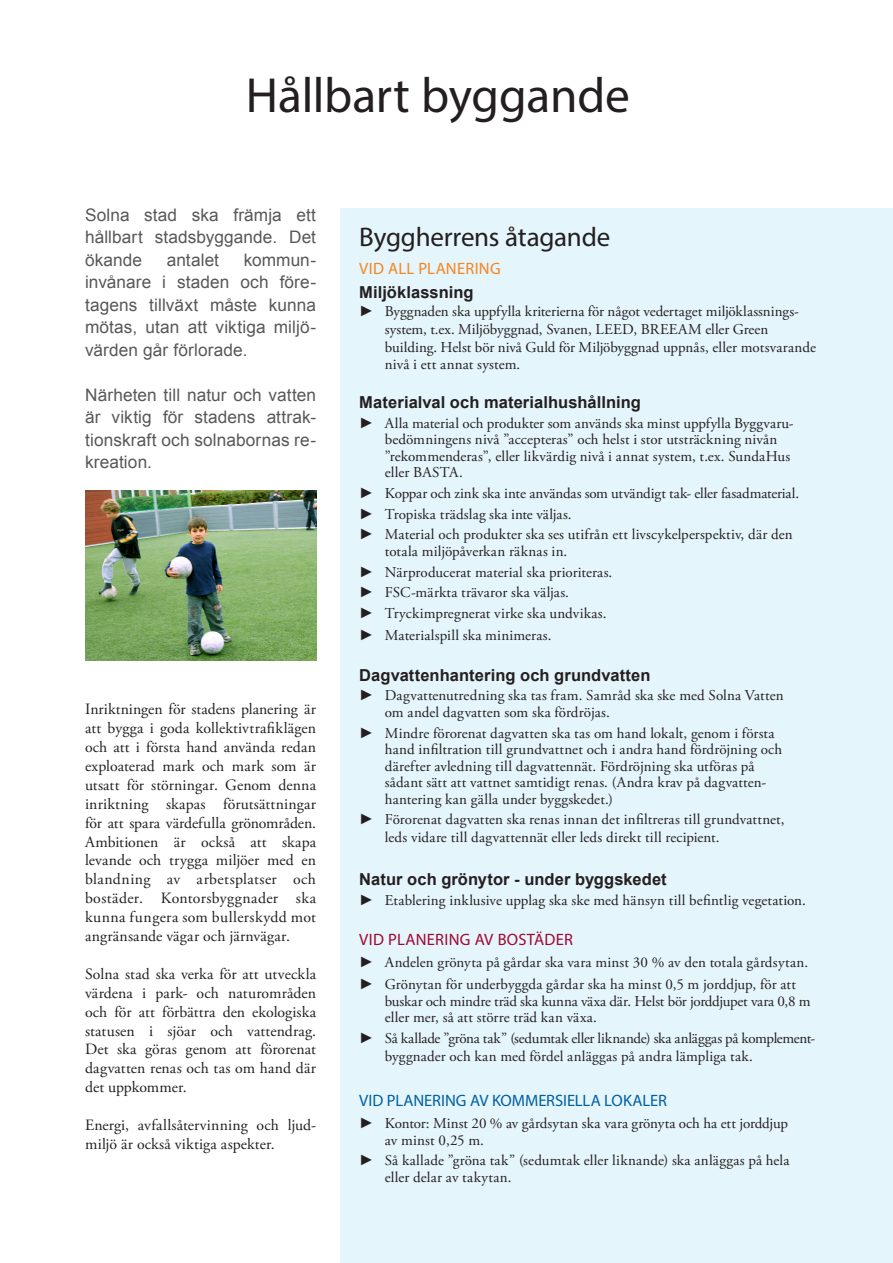
<style>
.page{position:relative;width:893px;height:1263px;background:#fff}
.page>*{position:absolute;margin:0;border:0;box-sizing:border-box;transform-origin:0 0}
.RUBRIK_1{font:49.5px "Myriad Pro";letter-spacing:-.005em;color:#231f20}
.RUBRIK_2{font:27px "Myriad Pro";letter-spacing:-.01em;color:#231f20}
.INGRESS{font:17.25px/22.5px "Arial";letter-spacing:.005em;color:#57585a;text-align:justify}
.RUBRIK_3{font:700 16.5px "Arial";letter-spacing:.005em;color:#231f20}
.RUB_2A_-_BLÅ{font:16.5px "Myriad Pro";letter-spacing:-.005em;color:#0060a0}
.RUB_2A_-_RÖD{font:16.5px "Myriad Pro";letter-spacing:.015em;color:#9e0832}
.RUBRIK_2A_-_ORANGE{font:16.5px "Myriad Pro";letter-spacing:.015em;color:#f58520}
.BRÖD{font:15.75px/18.9px "Adobe Garamond Pro";letter-spacing:.01em;color:#231f20;text-align:justify}
.t1{font:15px/16.5px "Adobe Garamond Pro";letter-spacing:.005em;color:#231f20}
.s1{font-family:"Arial"}
</style>
<div class="page">
<div style="left:340px;top:208px;width:553px;height:1055px;background:#e5f5fc"></div>
<img style="left:85px;top:490px;width:231px;height:171px">
<p class="RUBRIK_1" style="left:246px;top:64px;width:385px">Hållbart byggande</p>
<p class="INGRESS" style="left:85px;top:204px;width:233px">Solna stad ska främja ett hållbart stadsbyggande. Det ökande</p>
<p class="INGRESS" style="left:85px;top:249px;width:233px;text-indent:159px">kommun&shy;invånare i staden och före&shy;tagens tillväxt måste kunna mötas, utan att viktiga miljö&shy;värden går förlorade.</p>
<p class="INGRESS" style="left:85px;top:384px;width:233px">Närheten till natur och vatten är viktig för stadens attrak&shy;tionskraft och solnabornas re&shy;kreation.</p>
<p class="INGRESS" style="left:167px;top:249px;width:54px">antalet</p>
<p class="BRÖD" style="left:85px;top:700px;width:233px">Inriktningen för stadens planering är att bygga i goda kollektivtrafiklägen och att i första hand använda redan exploaterad mark och mark som är utsatt för störningar. Genom denna inriktning skapas förutsättningar för att spara värdefulla grönområden.<br>Ambitionen är också att skapa levande och trygga miljöer med en blandning av arbetsplatser och bostäder. Kontorsbyggnader ska kunna fungera som bullerskydd mot angränsande vägar och järnvägar.</p>
<p class="BRÖD" style="left:85px;top:965px;width:233px">Solna stad ska verka för att utveckla värdena i park- och naturområden och för att förbättra den ekologiska statusen i sjöar och vattendrag.<br>Det ska göras genom att förorenat dagvatten renas och tas om hand där det uppkommer.</p>
<p class="BRÖD" style="left:85px;top:1116px;width:233px">Energi, avfallsåtervinning och ljud&shy;miljö är också viktiga aspekter.</p>
<p class="RUBRIK_2" style="left:359px;top:220px;width:252px">Byggherrens åtagande</p>
<p class="RUBRIK_2A_-_ORANGE" style="left:359px;top:259px;width:143px">VID ALL PLANERING</p>
<p class="RUBRIK_3" style="left:359px;top:282px;width:116px">Miljöklassning</p>
<p class="t1" style="left:385px;top:303px;width:433px;line-height:18px;text-indent:-26px"><span class="s1">►</span> Byggnaden ska uppfylla kriterierna för något vedertaget miljöklassnings&shy;system, t.ex. Miljöbyggnad, Svanen, LEED, BREEAM eller Green building. Helst bör nivå Guld för Miljöbyggnad uppnås, eller motsvarande</p>
<p class="t1" style="left:385px;top:356px;width:137px">nivå i ett annat system.</p>
<p class="RUBRIK_3" style="left:359px;top:391px;width:283px">Materialval och materialhushållning</p>
<p class="t1" style="left:385px;top:415px;width:410px;text-indent:-26px"><span class="s1">►</span> Alla material och produkter som används ska minst uppfylla Byggvaru&shy;bedömningens nivå ”accepteras” och helst i stor utsträckning nivån ”rekommenderas”, eller likvärdig nivå i annat system, t.ex. SundaHus eller BASTA.</p>
<p class="t1" style="left:359px;top:485px;width:441px"><span class="s1">►</span> Koppar och zink ska inte användas som utvändigt tak- eller fasadmaterial.</p>
<p class="t1" style="left:359px;top:506px;width:214px"><span class="s1">►</span> Tropiska trädslag ska inte väljas.</p>
<p class="t1" style="left:385px;top:527px;width:409px;text-indent:-26px"><span class="s1">►</span> Material och produkter ska ses utifrån ett livscykelperspektiv, där den totala miljöpåverkan räknas in.</p>
<p class="t1" style="left:359px;top:564px;width:255px"><span class="s1">►</span> Närproducerat material ska prioriteras.</p>
<p class="t1" style="left:359px;top:585px;width:211px"><span class="s1">►</span> FSC-märkta trävaror ska väljas.</p>
<p class="t1" style="left:359px;top:605px;width:249px"><span class="s1">►</span> Tryckimpregnerat virke ska undvikas.</p>
<p class="t1" style="left:359px;top:628px;width:194px"><span class="s1">►</span> Materialspill ska minimeras.</p>
<p class="RUBRIK_3" style="left:359px;top:664px;width:293px">Dagvattenhantering och grundvatten</p>
<p class="t1" style="left:385px;top:688px;width:400px;text-indent:-26px"><span class="s1">►</span> Dagvattenutredning ska tas fram. Samråd ska ske med Solna Vatten om andel dagvatten som ska fördröjas.</p>
<p class="t1" style="left:385px;top:725px;width:399px;text-indent:-26px"><span class="s1">►</span> Mindre förorenat dagvatten ska tas om hand lokalt, genom i första hand infiltration till grundvattnet och i andra hand fördröjning och därefter avledning till dagvattennät. Fördröjning ska utföras på sådant sätt att vattnet samtidigt renas. (Andra krav på dagvatten&shy;hantering kan gälla under byggskedet.)</p>
<p class="t1" style="left:385px;top:811px;width:401px;line-height:18px;text-indent:-26px"><span class="s1">►</span> Förorenat dagvatten ska renas innan det infiltreras till grundvattnet, leds vidare till dagvattennät eller leds direkt till recipient.</p>
<p class="RUBRIK_3" style="left:359px;top:868px;width:309px">Natur och grönytor - under byggskedet</p>
<p class="t1" style="left:359px;top:892px;width:448px"><span class="s1">►</span> Etablering inklusive upplag ska ske med hänsyn till befintlig vegetation.</p>
<p class="RUB_2A_-_RÖD" style="left:359px;top:929px;width:215px">VID PLANERING AV BOSTÄDER</p>
<p class="t1" style="left:359px;top:955px;width:450px"><span class="s1">►</span> Andelen grönyta på gårdar ska vara minst 30 % av den totala gårdsytan.</p>
<p class="t1" style="left:385px;top:977px;width:427px;text-indent:-26px"><span class="s1">►</span> Grönytan för underbyggda gårdar ska ha minst 0,5 m jorddjup, för att buskar och mindre träd ska kunna växa där. Helst bör jorddjupet vara 0,8 m eller mer, så att större träd kan växa.</p>
<p class="t1" style="left:385px;top:1030px;width:432px;line-height:18px;text-indent:-26px"><span class="s1">►</span> Så kallade ”gröna tak” (sedumtak eller liknande) ska anläggas på komplement&shy;byggnader och kan med fördel anläggas på andra lämpliga tak.</p>
<p class="RUB_2A_-_BLÅ" style="left:359px;top:1090px;width:309px">VID PLANERING AV KOMMERSIELLA LOKALER</p>
<p class="t1" style="left:385px;top:1116px;width:405px;text-indent:-26px"><span class="s1">►</span> Kontor: Minst 20 % av gårdsytan ska vara grönyta och ha ett jorddjup av minst 0,25 m.</p>
<p class="t1" style="left:385px;top:1153px;width:406px;text-indent:-26px"><span class="s1">►</span> Så kallade ”gröna tak” (sedumtak eller liknande) ska anläggas på hela eller delar av takytan.</p>
</div>
